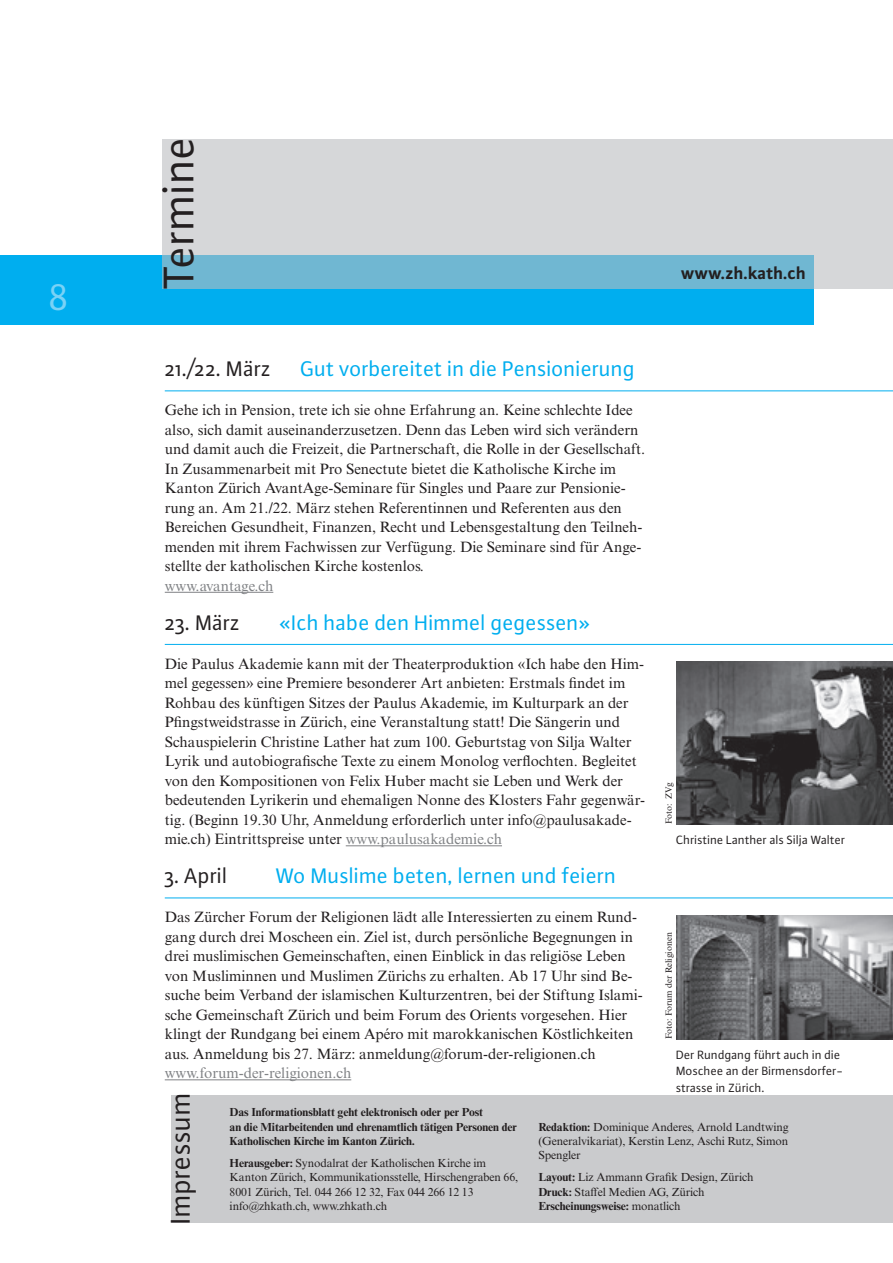
<style>
.page{position:relative;width:893px;height:1263px;background:#fff}
.page>*{position:absolute;margin:0;border:0;box-sizing:border-box;transform-origin:0 0}
.t1{font:45.75px "Plus Sans Pro";letter-spacing:.005em;color:#231f20}
.t2{font:39px "Plus Sans Pro";color:#79d2f6}
.t3{font:29.1px "Plus Sans Pro";letter-spacing:.005em;color:#231f20}
.Titel_blau_15pt{font:22.5px "Plus Sans Pro";color:#00aeef}
.Grundtext{font:22.5px "Plus Sans Pro";color:#00aeef}
.Titel_blau_15pt-2{font:22.5px "Plus Sans Pro";color:#231f20}
.Grundtext-2{font:22.5px "Plus Sans Pro";color:#231f20}
.t4{font:700 18px "Plus Sans Pro";color:#231f20}
.Grundtext-3{font:15px/19.5px "Times New Roman MT Std";color:#231f20}
.Grundtext-4{font:15px "Times New Roman MT Std";color:#808285}
.Bildlegende{font:12.75px/16.5px "Plus Sans Pro";color:#231f20}
.t5{font:11.7px/14.4px "Times New Roman MT Std";letter-spacing:-.01em;color:#231f20}
.t6{font:700 11.7px/14.4px "Times New Roman MT Std";letter-spacing:-.01em;color:#231f20}
.Bildnachweis{font:9px "Times New Roman MT Std";color:#231f20}
.s1{color:#808285}
.s2{font-weight:700}
.s3{font-weight:400}
</style>
<div class="page">
<div style="left:0;top:255px;width:814px;height:70px;background:#00aeef"></div>
<svg style="left:162px;top:140px;width:731px;height:149px;background:#c1d0d7"></svg>
<div style="left:171px;top:1095px;width:722px;height:127px;background:#cacbcd"></div>
<img style="left:676px;top:662px;width:217px;height:162px">
<img style="left:676px;top:915px;width:217px;height:124px">
<hr style="left:165px;top:592px;width:108px;height:1px;background:#808285">
<hr style="left:346px;top:845px;width:156px;height:1px;background:#808285">
<hr style="left:165px;top:1079px;width:186px;height:1px;background:#808285">
<hr style="left:165px;top:390px;width:728px;height:1px;background:#00aeef">
<hr style="left:165px;top:644px;width:728px;height:1px;background:#00aeef">
<hr style="left:165px;top:897px;width:728px;height:1px;background:#00aeef">
<h2 class="t2" style="left:49px;top:271px;width:22px">8</h2>
<p class="t1" style="left:148px;top:289px;width:155px;rotate:-90deg">Termine</p>
<p class="t4" style="left:681px;top:259px;width:126px">www.zh.kath.ch</p>
<p class="Titel_blau_15pt-2" style="left:165px;top:354px;width:108px">21./22. März</p>
<p class="Titel_blau_15pt" style="left:300px;top:354px;width:336px">Gut vorbereitet in die Pensionierung</p>
<p class="Grundtext-3" style="left:165px;top:400px;width:482px">Gehe ich in Pension, trete ich sie ohne Erfahrung an. Keine schlechte Idee also, sich damit auseinanderzusetzen. Denn das Leben wird sich verändern und damit auch die Freizeit, die Partnerschaft, die Rolle in der Gesellschaft.<br>In Zusammenarbeit mit Pro Senectute bietet die Katholische Kirche im Kanton Zürich AvantAge-Seminare für Singles und Paare zur Pensionie&shy;rung an. Am 21./22. März stehen Referentinnen und Referenten aus den Bereichen Gesundheit, Finanzen, Recht und Lebensgestaltung den Teilneh&shy;menden mit ihrem Fachwissen zur Verfügung. Die Seminare sind für Ange&shy;stellte der katholischen Kirche kostenlos.</p>
<p class="Grundtext-4" style="left:165px;top:577px;width:110px">www.avantage.ch</p>
<p class="Grundtext-2" style="left:165px;top:607px;width:77px">23. März</p>
<p class="Grundtext" style="left:279px;top:607px;width:314px">«Ich habe den Himmel gegessen»</p>
<p class="Grundtext-3" style="left:165px;top:654px;width:482px">Die Paulus Akademie kann mit der Theaterproduktion «Ich habe den Him&shy;mel gegessen» eine Premiere besonderer Art anbieten: Erstmals findet im Rohbau des künftigen Sitzes der Paulus Akademie, im Kulturpark an der Pfingstweidstrasse in Zürich, eine Veranstaltung statt! Die Sängerin und Schauspielerin Christine Lather hat zum 100. Geburtstag von Silja Walter Lyrik und autobiografische Texte zu einem Monolog verflochten. Begleitet von den Kompositionen von Felix Huber macht sie Leben und Werk der bedeutenden Lyrikerin und ehemaligen Nonne des Klosters Fahr gegenwär&shy;tig. (Beginn 19.30 Uhr, Anmeldung erforderlich unter info@paulusakade&shy;mie.ch) Eintrittspreise unter <span class="s1">www.paulusakademie.ch</span></p>
<p class="Titel_blau_15pt-2" style="left:165px;top:861px;width:64px">3. April</p>
<p class="Titel_blau_15pt" style="left:276px;top:861px;width:342px">Wo Muslime beten, lernen und feiern</p>
<p class="Grundtext-3" style="left:165px;top:907px;width:480px">Das Zürcher Forum der Religionen lädt alle Interessierten zu einem Rund&shy;gang durch drei Moscheen ein. Ziel ist, durch persönliche Begegnungen in drei muslimischen Gemeinschaften, einen Einblick in das religiöse Leben von Musliminnen und Muslimen Zürichs zu erhalten. Ab 17 Uhr sind Be&shy;suche beim Verband der islamischen Kulturzentren, bei der Stiftung Islami&shy;sche Gemeinschaft Zürich und beim Forum des Orients vorgesehen. Hier klingt der Rundgang bei einem Apéro mit marokkanischen Köstlichkeiten aus. Anmeldung bis 27. März: anmeldung@forum-der-religionen.ch</p>
<p class="Grundtext-4" style="left:165px;top:1064px;width:188px">www.forum-der-religionen.ch</p>
<p class="Bildnachweis" style="left:664px;top:824px;width:44px;rotate:-90deg">Foto: ZVg</p>
<p class="Bildlegende" style="left:676px;top:831px;width:171px">Christine Lanther als Silja Walter</p>
<p class="Bildnachweis" style="left:664px;top:1039px;width:108px;rotate:-90deg">Foto: Forum der Religionen</p>
<p class="Bildlegende" style="left:676px;top:1046px;width:168px">Der Rundgang führt auch in die<br>Moschee an der Birmensdorfer&shy;strasse in Zürich.</p>
<p class="t3" style="left:161px;top:1224px;width:133px;rotate:-90deg">Impressum</p>
<p class="t6" style="left:230px;top:1105px;width:289px">Das Informationsblatt geht elektronisch oder per Post<br>an die Mitarbeitenden und ehrenamtlich tätigen Personen der<br>Katholischen Kirche im Kanton Zürich.</p>
<p class="t5" style="left:230px;top:1156px;width:290px"><span class="s2">Herausgeber:</span> Synodalrat der Katholischen Kirche im<br>Kanton Zürich, Kommunikationsstelle, Hirschengraben 66,<br>8001 Zürich, Tel. 044 266 12 32, Fax 044 266 12 13</p>
<p class="t5" style="left:230px;top:1199px;width:159px">info@zhkath.ch, www.zhkath.ch</p>
<p class="t5" style="left:538px;top:1119px;width:252px;text-align:justify"><span class="s2">Redaktion:</span> Dominique Anderes, Arnold Landtwing (Generalvikariat), Kerstin Lenz, Aschi Rutz, Simon Spengler</p>
<p class="t5" style="left:538px;top:1170px;width:217px"><span class="s2">Layout:</span> Liz Ammann Grafik Design, Zürich</p>
<p class="t5" style="left:538px;top:1184px;width:168px"><span class="s2">Druck:</span> Staffel Medien AG, Zürich</p>
<p class="t6" style="left:538px;top:1199px;width:144px">Erscheinungsweise: <span class="s3">monatlich</span></p>
</div>
